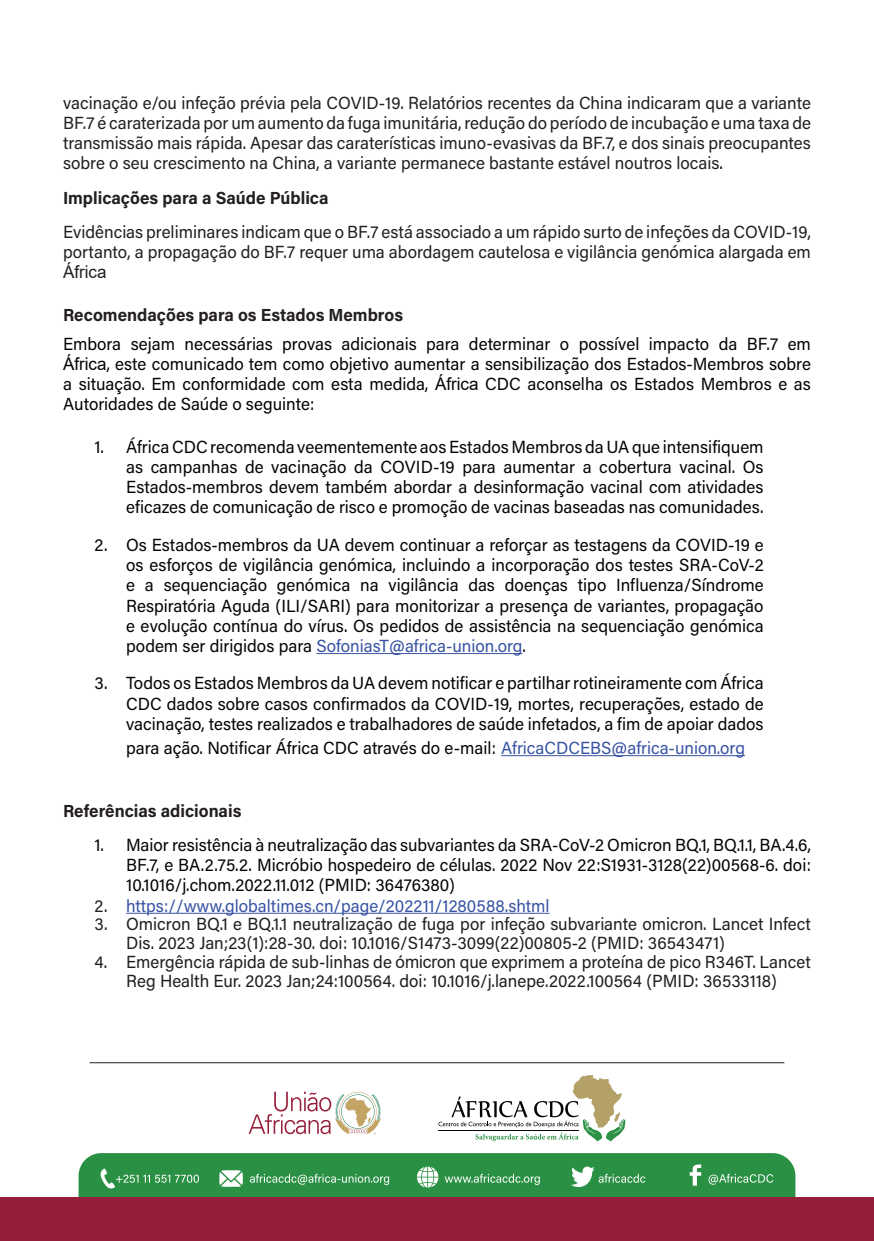
<style>
.page{position:relative;width:874px;height:1241px;background:#fff}
.page>*{position:absolute;margin:0;border:0;box-sizing:border-box;transform-origin:0 0}
.t1{font:17.5px/20.1px "Acumin Pro";color:#040503;text-align:justify}
.t2{font:17.5px/20.1px "Acumin Pro";color:#231f20;text-align:justify}
.t3{font:17.5px/18.9px "Acumin Pro";color:#1e1f1e}
.t4{font:700 17.5px "Acumin Pro";color:#231f20}
.t5{font:17.5px "Acumin Pro";color:#3853a3}
.t6{font:17.5px "Arial";color:#231f20}
.s1{color:#040503}
.s2{font-family:"Arial"}
.s3{color:#3853a3}
.s4{color:#231f20}
</style>
<div class="page">
<div style="left:78px;top:1153px;width:717px;height:44px;background:#2a9043"></div>
<div style="left:0;top:1197px;width:873px;height:43px;background:#951e39"></div>
<svg style="left:219px;top:1170px;width:24px;height:16px"></svg>
<svg style="left:416px;top:1166px;width:22px;height:21px"></svg>
<svg style="left:689px;top:1164px;width:11px;height:21px"></svg>
<svg style="left:708px;top:1173px;width:65px;height:11px"></svg>
<svg style="left:570px;top:1166px;width:75px;height:20px"></svg>
<svg style="left:444px;top:1173px;width:95px;height:11px"></svg>
<svg style="left:250px;top:1173px;width:139px;height:11px;background:#59a86c"></svg>
<svg style="left:100px;top:1168px;width:99px;height:20px;background:#489f5d"></svg>
<hr style="left:90px;top:1062px;width:694px;height:1px;background:#231f20">
<hr style="left:316px;top:653px;width:206px;height:1px;background:#3853a3">
<hr style="left:501px;top:755px;width:243px;height:1px;background:#3853a3">
<hr style="left:126px;top:912px;width:423px;height:1px;background:#3853a3">
<svg style="left:248px;top:1091px;width:132px;height:43px"></svg>
<svg style="left:438px;top:1075px;width:187px;height:66px"></svg>
<p class="t2" style="left:63px;top:92px;width:749px">vacinação e/ou infeção prévia pela COVID-19. Relatórios recentes da China indicaram que a variante BF.7 é caraterizada por um aumento da fuga imunitária, redução do período de incubação e uma taxa de transmissão mais rápida. Apesar das caraterísticas imuno-evasivas da BF.7, e dos sinais preocupantes sobre o seu crescimento na China, a variante permanece bastante estável noutros locais<span class="s1">.</span></p>
<p class="t4" style="left:63px;top:185px;width:267px">Implicações para a Saúde Pública</p>
<p class="t2" style="left:63px;top:221px;width:749px">Evidências preliminares indicam que o BF.7 está associado a um rápido surto de infeções da COVID-19, portanto, a propagação do BF.7 requer uma abordagem cautelosa e vigilância genómica alargada em</p>
<p class="t6" style="left:63px;top:260px;width:45px">África</p>
<p class="t4" style="left:63px;top:302px;width:341px">Recomendações para os Estados Membros</p>
<p class="t1" style="left:63px;top:333px;width:749px">Embora sejam necessárias provas adicionais para determinar o possível impacto da BF.7 em <span class="s2">África</span>, este comunicado tem como objetivo aumentar a sensibilização dos Estados-Membros sobre a situação. Em conformidade com esta medida, <span class="s2">África</span> CDC aconselha os Estados Membros e as Autoridades de Saúde o seguinte:</p>
<p class="t1" style="left:126px;top:436px;width:638px;text-indent:-32px">1. África CDC recomenda veementemente aos Estados Membros da UA que intensifiquem as campanhas de vacinação da COVID-19 para aumentar a cobertura vacinal. Os Estados-membros devem também abordar a desinformação vacinal com atividades eficazes de comunicação de risco e promoção de vacinas baseadas nas comunidades.</p>
<p class="t1" style="left:126px;top:534px;width:638px;text-indent:-32px">2. Os Estados-membros da UA devem continuar a reforçar as testagens da COVID-19 e os esforços de vigilância genómica, incluindo a incorporação dos testes SRA-CoV-2 e a sequenciação genómica na vigilância das doenças tipo Influenza/Síndrome Respiratória Aguda (ILI/SARI) para monitorizar a presença de variantes, propagação e evolução contínua do vírus. Os pedidos de assistência na sequenciação genómica podem ser dirigidos para <span class="s3">SofoniasT@africa-union.org</span>.</p>
<p class="t1" style="left:126px;top:672px;width:638px;text-indent:-32px">3. Todos os Estados Membros da UA devem notificar e partilhar rotineiramente com África CDC dados sobre casos confirmados da COVID-19, mortes, recuperações, estado de vacinação, testes realizados e trabalhadores de saúde infetados, a fim de apoiar dados</p>
<p class="t1" style="left:126px;top:737px;width:620px">para ação. Notificar África CDC através do e-mail: <span class="s3">AfricaCDCEBS@africa-union.org</span></p>
<p class="t4" style="left:63px;top:798px;width:180px">Referências adicionais</p>
<p class="t1" style="left:126px;top:834px;width:686px;text-indent:-32px">1. Maior resistência à neutralização das subvariantes da SRA-CoV-2 Omicron BQ.1, BQ.1.1, BA.4.6, BF.7, e BA.2.75.2. Micróbio hospedeiro de células. 2022 Nov 22:S1931-3128(22)00568-6. doi:<br>10.1016/j.chom.2022.11.012 (PMID: 36476380)</p>
<p class="t5" style="left:94px;top:893px;width:456px"><span class="s4">2.</span> https://www.globaltimes.cn/page/202211/1280588.shtml</p>
<p class="t3" style="left:126px;top:914px;width:686px;text-indent:-32px">3. Omicron BQ.1 e BQ.1.1 neutralização de fuga por infeção subvariante omicron. Lancet Infect<br>Dis. 2023 Jan;23(1):28-30. doi: 10.1016/S1473-3099(22)00805-2 (PMID: 36543471)</p>
<p class="t3" style="left:94px;top:951px;width:717px;text-align:center">4. Emergência rápida de sub-linhas de <span class="s2">ómicron</span> que exprimem a proteína de pico R346T. Lancet<br>Reg Health Eur. 2023 Jan;24:100564. doi: 10.1016/j.lanepe.2022.100564 (PMID: 36533118)</p>
</div>
